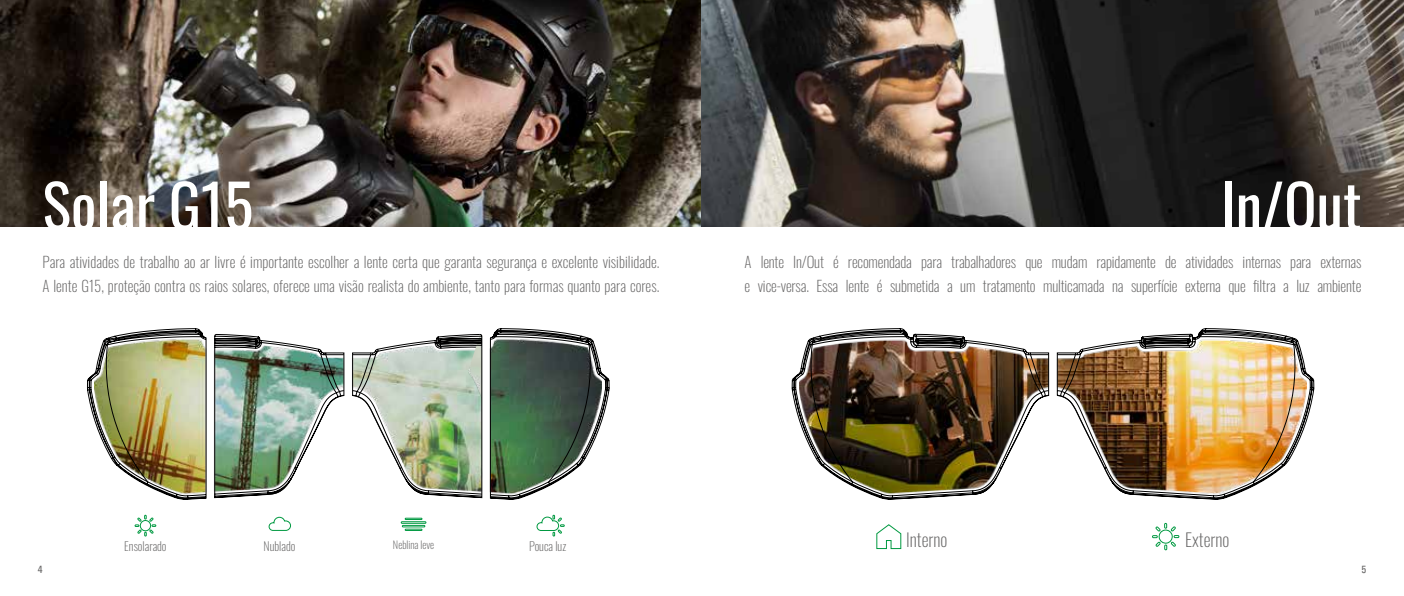
<style>
.page{position:relative;width:1404px;height:596px;background:#fff}
.page>*{position:absolute;margin:0;border:0;box-sizing:border-box;transform-origin:0 0}
.t1{font:60px "Oswald";color:#fff}
.t2{font:200 18px "Oswald";color:#646363}
.t3{font:200 15px/24px "Oswald";letter-spacing:-.005em;color:#646363}
.t4{font:200 12px "Oswald";color:#646363}
.t5{font:200 10.5px "Oswald";color:#646363}
.t6{font:500 condensed 10.5px "Univers";color:#646363}
</style>
<div class="page">
<img style="left:87px;top:328px;width:395px;height:171px">
<img style="left:320px;top:334px;width:162px;height:164px">
<svg style="left:490px;top:328px;width:119px;height:171px"></svg>
<svg style="left:134px;top:514px;width:22px;height:22px"></svg>
<svg style="left:268px;top:516px;width:23px;height:15px"></svg>
<svg style="left:405px;top:517px;width:17px;height:2px"></svg>
<div style="left:401px;top:521px;width:25px;height:2px;border:1px solid #009941"></div>
<div style="left:402px;top:524px;width:23px;height:3px;border:1px solid #009941"></div>
<svg style="left:405px;top:528px;width:17px;height:2px"></svg>
<svg style="left:536px;top:514px;width:29px;height:22px"></svg>
<img style="left:0;top:0;width:702px;height:226px">
<svg style="left:702px;top:0;width:701px;height:226px;background:#47423f"></svg>
<img style="left:793px;top:329px;width:231px;height:170px">
<img style="left:1148px;top:328px;width:165px;height:171px">
<img style="left:1024px;top:336px;width:191px;height:163px">
<svg style="left:1152px;top:522px;width:27px;height:28px"></svg>
<svg style="left:876px;top:524px;width:25px;height:25px"></svg>
<h1 class="t1" style="left:43px;top:152px;width:212px">Solar G15</h1>
<p class="t3" style="left:43px;top:247px;width:618px">Para atividades de trabalho ao ar livre é importante escolher a lente certa que garanta segurança e excelente visibilidade.<br>A lente G15, proteção contra os raios solares, oferece uma visão realista do ambiente, tanto para formas quanto para cores.</p>
<h1 class="t1" style="left:1220px;top:152px;width:142px">In/Out</h1>
<p class="t3" style="left:744px;top:247px;width:618px">A lente In/Out é recomendada para trabalhadores que mudam rapidamente de atividades internas para externas e vice-versa. Essa lente é submetida a um tratamento multicamada na superfície externa que filtra a luz ambiente</p>
<p class="t6" style="left:38px;top:563px;width:6px">4</p>
<p class="t4" style="left:124px;top:535px;width:44px">Ensolarado</p>
<p class="t4" style="left:263px;top:535px;width:33px">Nublado</p>
<p class="t5" style="left:393px;top:535px;width:43px">Neblina leve</p>
<p class="t4" style="left:529px;top:535px;width:39px">Pouca luz</p>
<p class="t2" style="left:906px;top:523px;width:43px">Interno</p>
<p class="t2" style="left:1184px;top:523px;width:46px">Externo</p>
<p class="t6" style="left:1361px;top:563px;width:6px">5</p>
</div>
